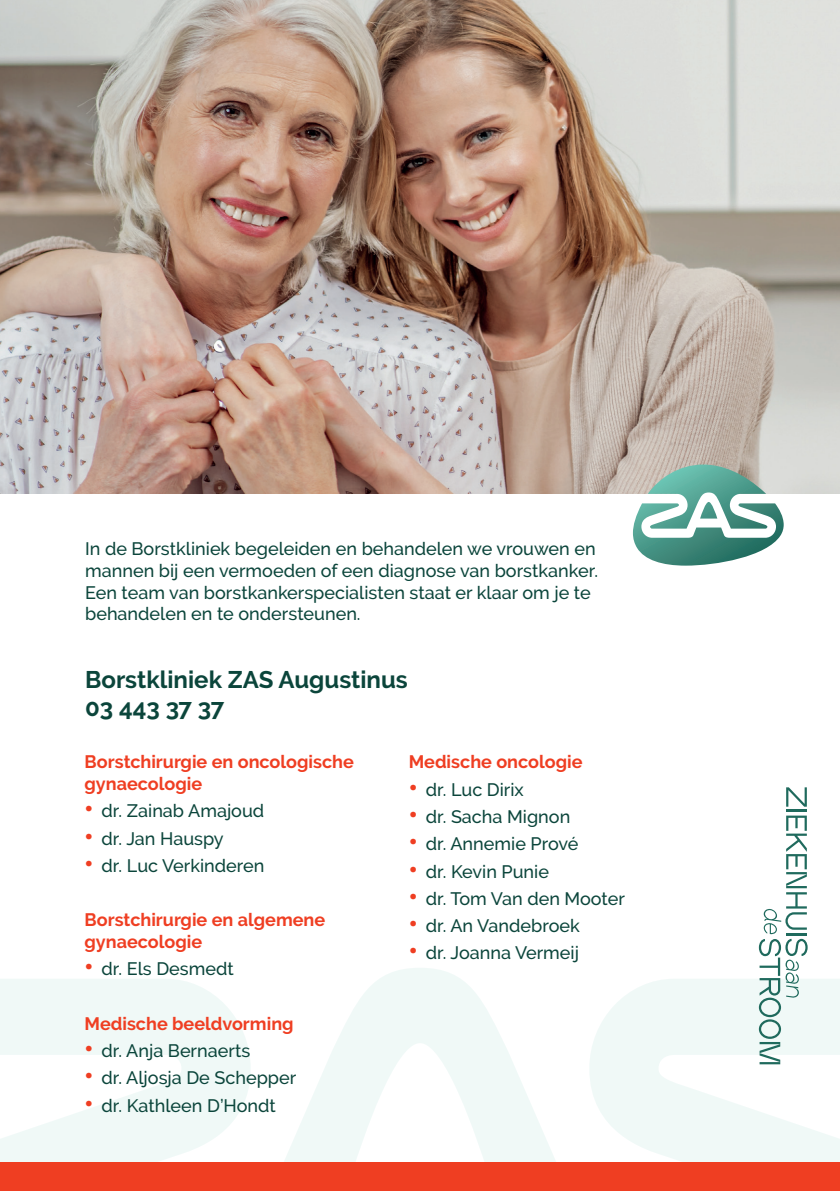
<style>
.page{position:relative;width:840px;height:1191px;background:#fff}
.page>*{position:absolute;margin:0;border:0;box-sizing:border-box;transform-origin:0 0}
.t1{font:700 24px/28.8px "Raleway";color:#0b453b}
.t2{font:500 18px/21.6px "Raleway";color:#0b453b}
.t3{font:700 18px/21.6px "Raleway";color:#ef3e22}
.s1{font-weight:900;font-size:24px;color:#ef3e22}
</style>
<div class="page">
<img style="left:0;top:0;width:839px;height:493px">
<svg style="left:0;top:968px;width:839px;height:194px;fill:#f0f9f7"></svg>
<svg style="left:632px;top:464px;width:151px;height:101px"></svg>
<div style="left:0;top:1162px;width:839px;height:29px;background:#ef3e22"></div>
<svg style="left:786px;top:787px;width:20px;height:19px"></svg>
<hr style="left:785px;top:809px;width:21px;height:2px;background:#1f6a5d">
<svg style="left:758px;top:815px;width:49px;height:249px"></svg>
<p class="t2" style="left:85px;top:538px;width:514px">In de Borstkliniek begeleiden en behandelen we vrouwen en mannen bij een vermoeden of een diagnose van borstkanker.<br>Een team van borstkankerspecialisten staat er klaar om je te behandelen en te ondersteunen.</p>
<h1 class="t1" style="left:85px;top:665px;width:324px">Borstkliniek ZAS Augustinus<br>03 443 37 37</h1>
<p class="t3" style="left:84px;top:751px;width:271px">Borstchirurgie en oncologische gynaecologie</p>
<p class="t2" style="left:84px;top:800px;width:181px"><span class="s1">•</span> dr. Zainab Amajoud</p>
<p class="t2" style="left:84px;top:827px;width:141px"><span class="s1">•</span> dr. Jan Hauspy</p>
<p class="t2" style="left:84px;top:854px;width:181px"><span class="s1">•</span> dr. Luc Verkinderen</p>
<p class="t3" style="left:408px;top:751px;width:175px">Medische oncologie</p>
<p class="t2" style="left:408px;top:778px;width:117px"><span class="s1">•</span> dr. Luc Dirix</p>
<p class="t2" style="left:408px;top:805px;width:163px"><span class="s1">•</span> dr. Sacha Mignon</p>
<p class="t2" style="left:408px;top:833px;width:171px"><span class="s1">•</span> dr. Annemie Prové</p>
<p class="t2" style="left:408px;top:860px;width:142px"><span class="s1">•</span> dr. Kevin Punie</p>
<p class="t2" style="left:408px;top:887px;width:218px"><span class="s1">•</span> dr. Tom Van den Mooter</p>
<p class="t2" style="left:408px;top:915px;width:172px"><span class="s1">•</span> dr. An Vandebroek</p>
<p class="t2" style="left:408px;top:942px;width:172px"><span class="s1">•</span> dr. Joanna Vermeij</p>
<p class="t3" style="left:84px;top:909px;width:242px">Borstchirurgie en algemene gynaecologie</p>
<p class="t2" style="left:84px;top:958px;width:151px"><span class="s1">•</span> dr. Els Desmedt</p>
<p class="t3" style="left:84px;top:1012px;width:210px">Medische beeldvorming</p>
<p class="t2" style="left:84px;top:1040px;width:167px"><span class="s1">•</span> dr. Anja Bernaerts</p>
<p class="t2" style="left:84px;top:1067px;width:213px"><span class="s1">•</span> dr. Aljosja De Schepper</p>
<p class="t2" style="left:84px;top:1094px;width:193px"><span class="s1">•</span> dr. Kathleen D’Hondt</p>
</div>
